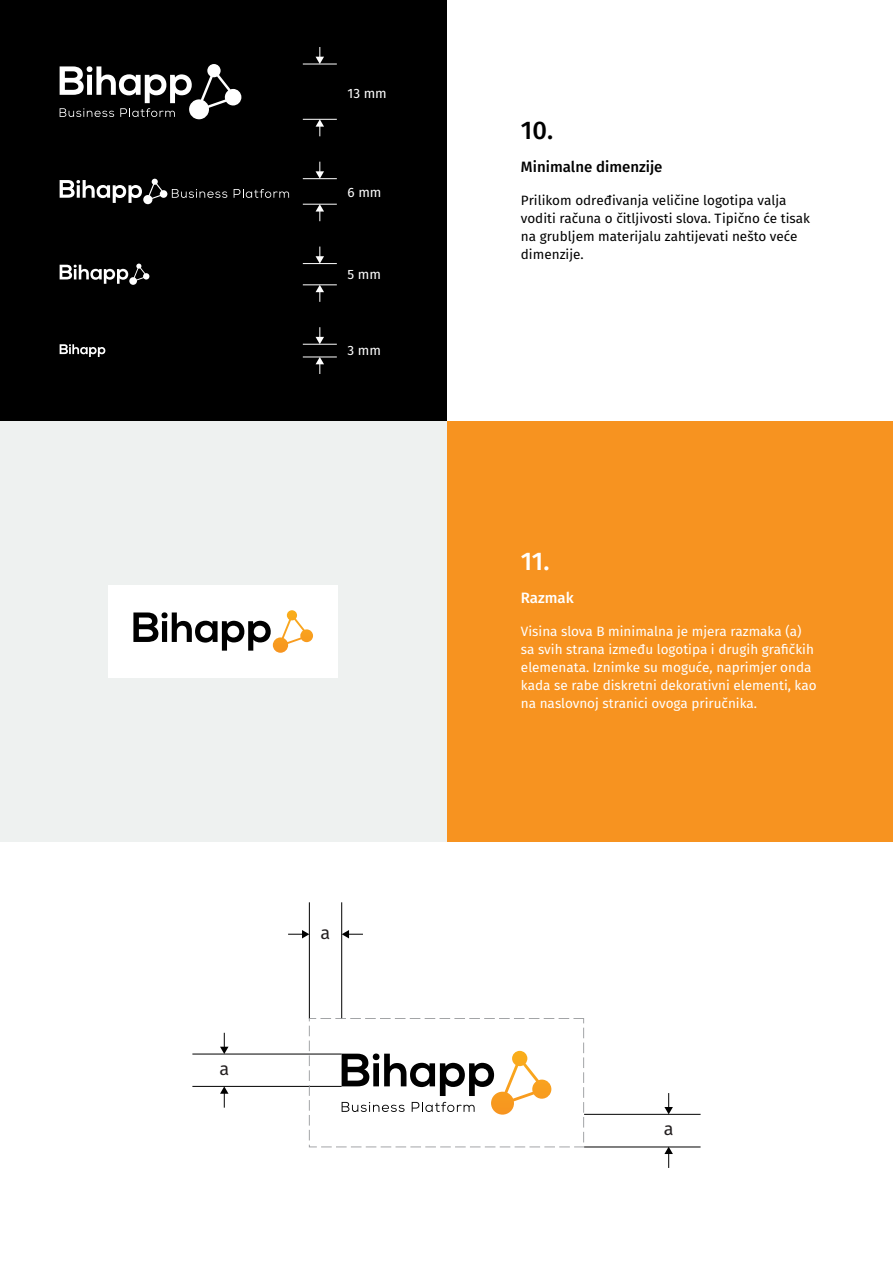
<style>
.page{position:relative;width:893px;height:1263px;background:#fff}
.page>*{position:absolute;margin:0;border:0;box-sizing:border-box;transform-origin:0 0}
.t1{font:500 25.5px "Fira Sans";color:#000}
.t2{font:500 25.5px "Fira Sans";color:#fff}
.t3{font:18px "Fira Sans";color:#231f20}
.t4{font:500 15px "Fira Sans";color:#000}
.t5{font:500 15px "Fira Sans";color:#fff}
.t6{font:13.5px/18px "Fira Sans";color:#fff}
.t7{font:13.5px/18px "Fira Sans";color:#000}
</style>
<div class="page">
<div style="left:0;top:0;width:446px;height:421px;background:#000"></div>
<div style="left:446px;top:421px;width:447px;height:421px;background:#f79320"></div>
<div style="left:0;top:421px;width:446px;height:421px;background:#eef1f0"></div>
<hr style="left:303px;top:178px;width:34px;height:1px;background:#fff">
<hr style="left:303px;top:204px;width:34px;height:1px;background:#fff">
<svg style="left:316px;top:162px;width:8px;height:17px"></svg>
<svg style="left:316px;top:204px;width:8px;height:17px"></svg>
<svg style="left:234px;top:189px;width:55px;height:9px"></svg>
<svg style="left:60px;top:179px;width:167px;height:25px"></svg>
<hr style="left:303px;top:263px;width:34px;height:1px;background:#fff">
<hr style="left:303px;top:284px;width:34px;height:1px;background:#fff">
<svg style="left:316px;top:247px;width:8px;height:17px"></svg>
<svg style="left:316px;top:285px;width:8px;height:17px"></svg>
<svg style="left:60px;top:264px;width:89px;height:21px"></svg>
<hr style="left:303px;top:344px;width:34px;height:1px;background:#fff">
<hr style="left:303px;top:357px;width:34px;height:1px;background:#fff">
<svg style="left:316px;top:327px;width:8px;height:17px"></svg>
<svg style="left:316px;top:357px;width:8px;height:17px"></svg>
<svg style="left:60px;top:344px;width:45px;height:13px"></svg>
<svg style="left:60px;top:64px;width:181px;height:55px"></svg>
<hr style="left:303px;top:64px;width:34px;height:1px;background:#fff">
<hr style="left:303px;top:119px;width:34px;height:1px;background:#fff">
<svg style="left:316px;top:47px;width:8px;height:17px"></svg>
<svg style="left:316px;top:119px;width:8px;height:17px"></svg>
<hr style="left:192px;top:1053px;width:150px;height:1px;background:#000">
<hr style="left:192px;top:1086px;width:150px;height:1px;background:#000">
<svg style="left:220px;top:1033px;width:8px;height:21px"></svg>
<svg style="left:220px;top:1086px;width:8px;height:22px"></svg>
<hr style="left:584px;top:1114px;width:117px;height:1px;background:#000">
<hr style="left:584px;top:1146px;width:117px;height:1px;background:#000">
<svg style="left:664px;top:1093px;width:9px;height:21px"></svg>
<svg style="left:664px;top:1147px;width:9px;height:21px"></svg>
<hr style="left:309px;top:902px;width:1px;height:117px;background:#000">
<hr style="left:341px;top:902px;width:1px;height:117px;background:#000">
<svg style="left:288px;top:930px;width:21px;height:8px"></svg>
<svg style="left:342px;top:930px;width:21px;height:8px"></svg>
<svg style="left:309px;top:1018px;width:275px;height:129px"></svg>
<div style="left:108px;top:585px;width:230px;height:93px;background:#fff"></div>
<svg style="left:133px;top:610px;width:180px;height:43px"></svg>
<p class="t6" style="left:348px;top:84px;width:41px">13 mm</p>
<p class="t6" style="left:348px;top:183px;width:35px">6 mm</p>
<p class="t6" style="left:348px;top:264px;width:35px">5 mm</p>
<p class="t6" style="left:348px;top:341px;width:35px">3 mm</p>
<h2 class="t3" style="left:219px;top:1055px;width:11px">a</h2>
<h2 class="t3" style="left:320px;top:919px;width:11px">a</h2>
<h1 class="t1" style="left:521px;top:110px;width:34px">10.</h1>
<p class="t4" style="left:521px;top:155px;width:143px">Minimalne dimenzije</p>
<p class="t7" style="left:521px;top:191px;width:291px">Prilikom određivanja veličine logotipa valja voditi računa o čitljivosti slova. Tipično će tisak na grubljem materijalu zahtijevati nešto veće dimenzije.</p>
<h1 class="t2" style="left:521px;top:541px;width:30px">11.</h1>
<p class="t5" style="left:521px;top:585px;width:54px">Razmak</p>
<p class="t6" style="left:521px;top:621px;width:297px">Visina slova B minimalna je mjera razmaka (a) sa svih strana između logotipa i drugih grafičkih elemenata. Iznimke su moguće, naprimjer onda kada se rabe diskretni dekorativni elementi, kao na naslovnoj stranici ovoga priručnika.</p>
<h2 class="t3" style="left:664px;top:1115px;width:11px">a</h2>
</div>
